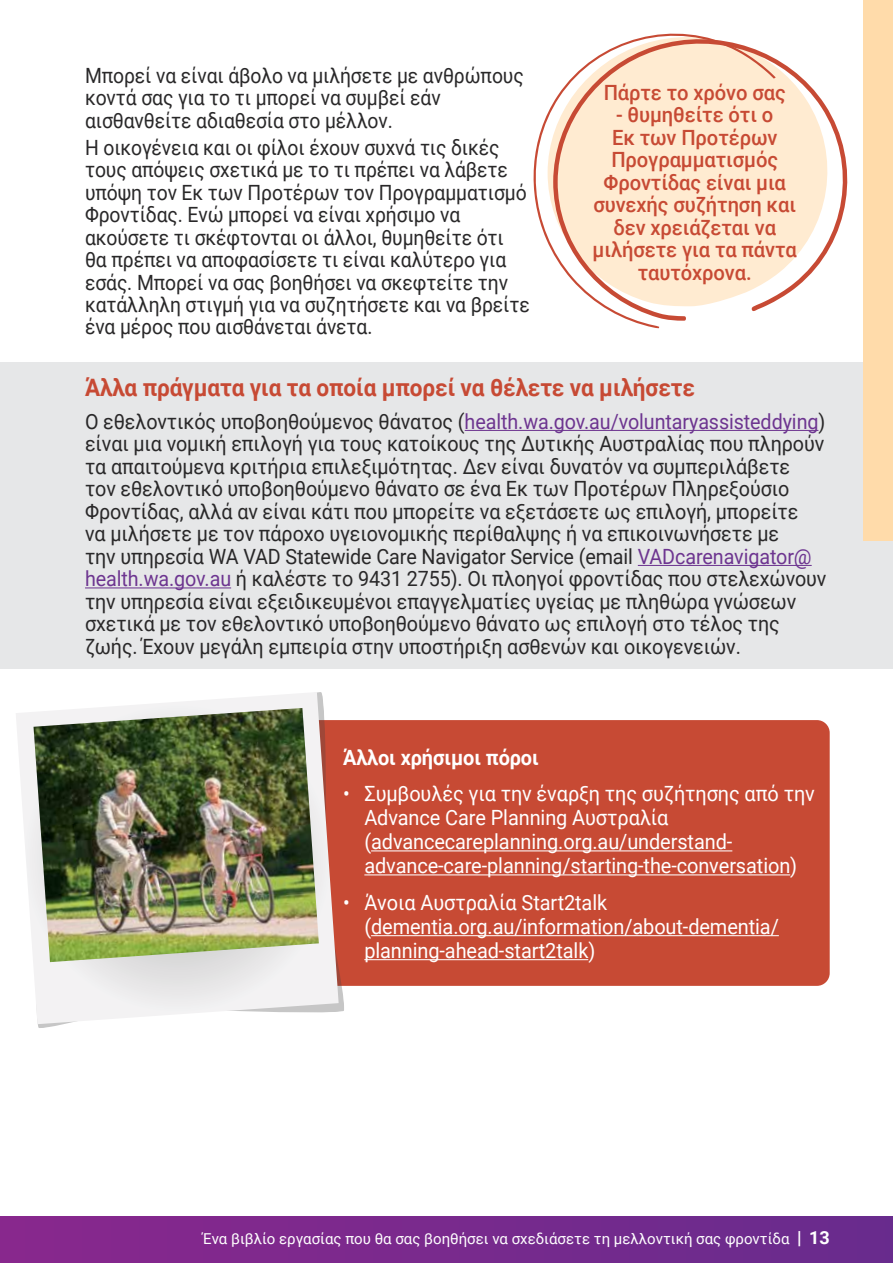
<style>
.page{position:relative;width:893px;height:1263px;background:#fff}
.page>*{position:absolute;margin:0;border:0;box-sizing:border-box;transform-origin:0 0}
.t1{font:700 24px "Roboto";letter-spacing:-.005em;color:#c74a34;scale:.94 1}
.t2{font:21px/22.5px "Roboto";letter-spacing:-.005em;color:#292829;scale:.94 1}
.t3{font:21px/22.5px "Roboto";letter-spacing:-.005em;color:#292829;scale:.92 1}
.t4{font:21px/24px "Roboto";letter-spacing:-.005em;color:#fff;scale:.95 1}
.t5{font:500 21px/22.5px "Roboto";letter-spacing:-.005em;color:#c74a34;text-align:center;scale:.96 1}
.t6{font:700 21px "Roboto";letter-spacing:-.005em;color:#fff;scale:.95 1}
.t7{font:15px "Roboto";color:#fff}
.s1{color:#6d3590}
.s2{font-weight:700;font-size:18px}
</style>
<div class="page">
<div style="left:0;top:1216px;width:893px;height:47px;background:linear-gradient(to right,#89288d,#682b8d)"></div>
<div style="left:0;top:363px;width:893px;height:306px;background:#e6e7e8"></div>
<hr style="left:465px;top:430px;width:353px;height:1px;background:#6d3590">
<hr style="left:638px;top:565px;width:174px;height:1px;background:#6d3590">
<hr style="left:85px;top:587px;width:146px;height:1px;background:#6d3590">
<svg style="left:776px;top:59px;width:72px;height:242px"></svg>
<svg style="left:533px;top:33px;width:243px;height:295px;fill:#ffebd1"></svg>
<div style="left:192px;top:720px;width:638px;height:266px;background:#c74a34;border-radius:13px"></div>
<hr style="left:371px;top:850px;width:361px;height:1px;background:#fff">
<hr style="left:364px;top:874px;width:426px;height:1px;background:#fff">
<hr style="left:371px;top:935px;width:408px;height:1px;background:#fff">
<hr style="left:364px;top:959px;width:224px;height:1px;background:#fff">
<svg style="left:38px;top:971px;width:307px;height:57px"></svg>
<svg style="left:16px;top:692px;width:323px;height:332px"></svg>
<img style="left:34px;top:708px;width:285px;height:254px">
<div style="left:863px;top:0;width:30px;height:540px;background:#ffdbaa"></div>
<p class="t3" style="left:85px;top:63px;width:478px">Μπορεί να είναι άβολο να μιλήσετε με ανθρώπους κοντά σας για το τι μπορεί να συμβεί εάν αισθανθείτε αδιαθεσία στο μέλλον.</p>
<p class="t3" style="left:85px;top:135px;width:485px">Η οικογένεια και οι φίλοι έχουν συχνά τις δικές τους απόψεις σχετικά με το τι πρέπει να λάβετε υπόψη τον Εκ των Προτέρων τον Προγραμματισμό Φροντίδας. Ενώ μπορεί να είναι χρήσιμο να ακούσετε τι σκέφτονται οι άλλοι, θυμηθείτε ότι θα πρέπει να αποφασίσετε τι είναι καλύτερο για εσάς. Μπορεί να σας βοηθήσει να σκεφτείτε την κατάλληλη στιγμή για να συζητήσετε και να βρείτε ένα μέρος που αισθάνεται άνετα.</p>
<p class="t1" style="left:85px;top:371px;width:650px">Άλλα πράγματα για τα οποία μπορεί να θέλετε να μιλήσετε</p>
<p class="t2" style="left:85px;top:409px;width:790px">Ο εθελοντικός υποβοηθούμενος θάνατος (<span class="s1">health.wa.gov.au/voluntaryassisteddying</span>) είναι μια νομική επιλογή για τους κατοίκους της Δυτικής Αυστραλίας που πληρούν τα απαιτούμενα κριτήρια επιλεξιμότητας. Δεν είναι δυνατόν να συμπεριλάβετε<br>τον εθελοντικό υποβοηθούμενο θάνατο σε ένα Εκ των Προτέρων Πληρεξούσιο Φροντίδας, αλλά αν είναι κάτι που μπορείτε να εξετάσετε ως επιλογή, μπορείτε<br>να μιλήσετε με τον πάροχο υγειονομικής περίθαλψης ή να επικοινωνήσετε με<br>την υπηρεσία WA VAD Statewide Care Navigator Service (email <span class="s1">VADcarenavigator@ health.wa.gov.au</span> ή καλέστε το 9431 2755). Οι πλοηγοί φροντίδας που στελεχώνουν την υπηρεσία είναι εξειδικευμένοι επαγγελματίες υγείας με πληθώρα γνώσεων σχετικά με τον εθελοντικό υποβοηθούμενο θάνατο ως επιλογή στο τέλος της ζωής. Έχουν μεγάλη εμπειρία στην υποστήριξη ασθενών και οικογενειών.</p>
<p class="t5" style="left:604px;top:80px;width:191px">Πάρτε το χρόνο σας</p>
<p class="t5" style="left:593px;top:103px;width:214px">- θυμηθείτε ότι ο<br>Εκ των Προτέρων<br>Προγραμματισμός<br>Φροντίδας είναι μια συνεχής συζήτηση και δεν χρειάζεται να μιλήσετε για τα πάντα ταυτόχρονα.</p>
<p class="t6" style="left:343px;top:742px;width:208px">Άλλοι χρήσιμοι πόροι</p>
<p class="t4" style="left:364px;top:781px;width:476px;text-indent:-21px">• Συμβουλές για την έναρξη της συζήτησης από την Advance Care Planning Αυστραλία (advancecareplanning.org.au/understand&shy;advance-care-planning/starting-the-conversation)</p>
<p class="t4" style="left:364px;top:890px;width:438px;text-indent:-21px">• Άνοια Αυστραλία Start2talk (dementia.org.au/information/about-dementia/ planning-ahead-start2talk)</p>
<p class="t7" style="left:203px;top:1228px;width:628px">Ένα βιβλίο εργασίας που θα σας βοηθήσει να σχεδιάσετε τη μελλοντική σας φροντίδα <span class="s2">| 13</span></p>
</div>
